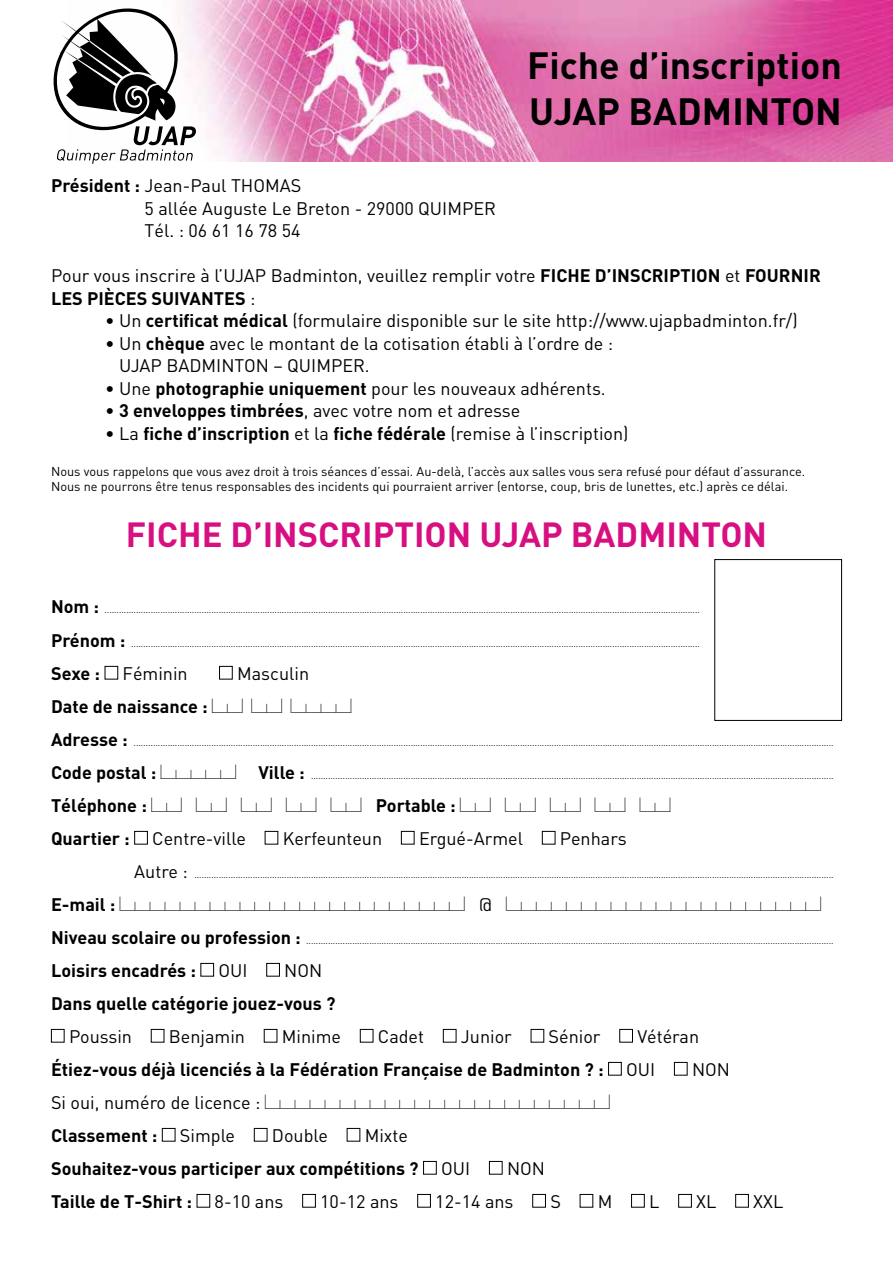
<style>
.page{position:relative;width:893px;height:1263px;background:#fff}
.page>*{position:absolute;margin:0;border:0;box-sizing:border-box;transform-origin:0 0}
.t1{font:700 37.5px/46px "DIN";color:#000}
.t2{font:700 34.5px "DIN";color:#d80f81}
.t3{font:18px/22.5px "DIN";color:#000}
.t4{font:18px "Peignes ITC Peignes";color:#000}
.t5{font:700 18px/33px "DIN";color:#000}
.t6{font:12.75px/15px "DIN";color:#000}
.t7{font:9px "DIN";color:#000}
.s1{font-weight:700}
.s2{font-weight:400}
.s3{font-weight:700;font-size:18px}
.s4{font-family:"DIN";font-weight:700}
.s5{font-family:"Peignes ITC Peignes";font-size:18px}
.s6{font-size:18px}
.s7{font-family:"DIN"}
</style>
<div class="page">
<div style="left:105px;top:666px;width:13px;height:13px;border:1px solid #000"></div>
<div style="left:219px;top:666px;width:14px;height:13px;border:1px solid #000"></div>
<div style="left:134px;top:831px;width:14px;height:13px;border:1px solid #000"></div>
<div style="left:265px;top:831px;width:13px;height:13px;border:1px solid #000"></div>
<div style="left:401px;top:831px;width:13px;height:13px;border:1px solid #000"></div>
<div style="left:542px;top:831px;width:13px;height:13px;border:1px solid #000"></div>
<div style="left:200px;top:963px;width:14px;height:13px;border:1px solid #000"></div>
<div style="left:266px;top:963px;width:14px;height:13px;border:1px solid #000"></div>
<div style="left:51px;top:1029px;width:14px;height:13px;border:1px solid #000"></div>
<div style="left:151px;top:1029px;width:13px;height:13px;border:1px solid #000"></div>
<div style="left:264px;top:1029px;width:13px;height:13px;border:1px solid #000"></div>
<div style="left:360px;top:1029px;width:13px;height:13px;border:1px solid #000"></div>
<div style="left:443px;top:1029px;width:13px;height:13px;border:1px solid #000"></div>
<div style="left:531px;top:1029px;width:13px;height:13px;border:1px solid #000"></div>
<div style="left:619px;top:1029px;width:14px;height:13px;border:1px solid #000"></div>
<div style="left:608px;top:1062px;width:14px;height:13px;border:1px solid #000"></div>
<div style="left:674px;top:1062px;width:13px;height:13px;border:1px solid #000"></div>
<div style="left:162px;top:1128px;width:13px;height:13px;border:1px solid #000"></div>
<div style="left:254px;top:1128px;width:13px;height:13px;border:1px solid #000"></div>
<div style="left:347px;top:1128px;width:13px;height:13px;border:1px solid #000"></div>
<div style="left:423px;top:1161px;width:14px;height:13px;border:1px solid #000"></div>
<div style="left:489px;top:1161px;width:14px;height:13px;border:1px solid #000"></div>
<div style="left:197px;top:1194px;width:13px;height:13px;border:1px solid #000"></div>
<div style="left:302px;top:1194px;width:14px;height:13px;border:1px solid #000"></div>
<div style="left:417px;top:1194px;width:14px;height:13px;border:1px solid #000"></div>
<div style="left:532px;top:1194px;width:14px;height:13px;border:1px solid #000"></div>
<div style="left:580px;top:1194px;width:13px;height:13px;border:1px solid #000"></div>
<div style="left:631px;top:1194px;width:14px;height:13px;border:1px solid #000"></div>
<div style="left:678px;top:1194px;width:14px;height:13px;border:1px solid #000"></div>
<div style="left:735px;top:1194px;width:14px;height:13px;border:1px solid #000"></div>
<div style="left:714px;top:559px;width:128px;height:162px;border:1px solid #000"></div>
<img style="left:120px;top:0;width:773px;height:161px">
<svg style="left:53px;top:9px;width:143px;height:155px"></svg>
<h1 class="t1" style="left:527px;top:41px;width:316px">Fiche d’inscription<br>UJAP BADMINTON</h1>
<h3 class="t3" style="left:145px;top:174px;width:353px;text-indent:-94px"><span class="s1">Président :</span> Jean-Paul THOMAS<br>5 allée Auguste Le Breton - 29000 QUIMPER<br>Tél. : 06 61 16 78 54</h3>
<h3 class="t3" style="left:51px;top:264px;width:771px">Pour vous inscrire à l’UJAP Badminton, veuillez remplir votre <span class="s1">FICHE D’INSCRIPTION</span> et <span class="s1">FOURNIR<br>LES PIÈCES SUIVANTES</span> :</h3>
<h3 class="t3" style="left:105px;top:309px;width:694px">• Un <span class="s1">certificat médical</span> (formulaire disponible sur le site http://www.ujapbadminton.fr/)</h3>
<h3 class="t3" style="left:119px;top:331px;width:496px;text-indent:-14px">• Un <span class="s1">chèque</span> avec le montant de la cotisation établi à l’ordre de :<br>UJAP BADMINTON – QUIMPER.</h3>
<h3 class="t3" style="left:105px;top:376px;width:502px">• Une <span class="s1">photographie uniquement</span> pour les nouveaux adhérents.</h3>
<h3 class="t3" style="left:105px;top:399px;width:417px">• <span class="s1">3 enveloppes timbrées</span>, avec votre nom et adresse</h3>
<h3 class="t5" style="left:105px;top:416px;width:525px"><span class="s2">• La</span> fiche d’inscription <span class="s2">et la</span> fiche fédérale <span class="s2">(remise à l’inscription)</span></h3>
<p class="t6" style="left:51px;top:464px;width:756px">Nous vous rappelons que vous avez droit à trois séances d’essai. Au-delà, l’accès aux salles vous sera refusé pour défaut d’assurance.<br>Nous ne pourrons être tenus responsables des incidents qui pourraient arriver (entorse, coup, bris de lunettes, etc.) après ce délai.</p>
<h2 class="t2" style="left:126px;top:512px;width:643px">FICHE D’INSCRIPTION UJAP BADMINTON</h2>
<p class="t7" style="left:51px;top:605px;width:650px"><span class="s3">Nom :</span> .....................................................................................................................................................................................................................................................</p>
<p class="t7" style="left:51px;top:638px;width:650px"><span class="s3">Prénom :</span> ..........................................................................................................................................................................................................................................</p>
<h3 class="t3" style="left:51px;top:661px;width:138px"><span class="s1">Sexe :</span> Féminin</h3>
<h3 class="t3" style="left:237px;top:661px;width:74px">Masculin</h3>
<h3 class="t4" style="left:51px;top:696px;width:302px"><span class="s4">Date de naissance :</span> 12321 12321 123232321</h3>
<p class="t7" style="left:51px;top:737px;width:784px"><span class="s3">Adresse :</span> ................................................................................................................................................................................................................................................................................................</p>
<p class="t7" style="left:51px;top:770px;width:784px"><span class="s3">Code postal :</span> <span class="s5">12323232321</span> <span class="s3">Ville :</span> .......................................................................................................................................................................................................................</p>
<h3 class="t4" style="left:51px;top:795px;width:621px"><span class="s4">Téléphone :</span> 12321 12321 12321 12321 12321 <span class="s4">Portable :</span> 12321 12321 12321 12321 12321</h3>
<h3 class="t3" style="left:51px;top:826px;width:196px"><span class="s1">Quartier :</span> Centre-ville</h3>
<h3 class="t3" style="left:283px;top:826px;width:101px">Kerfeunteun</h3>
<h3 class="t3" style="left:419px;top:826px;width:106px">Ergué-Armel</h3>
<h3 class="t3" style="left:560px;top:826px;width:68px">Penhars</h3>
<p class="t7" style="left:134px;top:869px;width:701px"><span class="s6">Autre :</span> .......................................................................................................................................................................................................................................................................</p>
<h3 class="t4" style="left:51px;top:894px;width:771px"><span class="s4">E-mail :</span> 12323232323232323232323232323232323232323232321 <span class="s7">@</span> 1232323232323232323232323232323232323232321</h3>
<p class="t7" style="left:51px;top:935px;width:784px"><span class="s3">Niveau scolaire ou profession :</span> .........................................................................................................................................................................................................................</p>
<h3 class="t5" style="left:51px;top:953px;width:198px">Loisirs encadrés : <span class="s2">OUI</span></h3>
<h3 class="t3" style="left:284px;top:958px;width:40px">NON</h3>
<h3 class="t5" style="left:51px;top:986px;width:286px">Dans quelle catégorie jouez-vous ?</h3>
<h3 class="t3" style="left:69px;top:1024px;width:65px">Poussin</h3>
<h3 class="t3" style="left:169px;top:1024px;width:78px">Benjamin</h3>
<h3 class="t3" style="left:282px;top:1024px;width:61px">Minime</h3>
<h3 class="t3" style="left:378px;top:1024px;width:48px">Cadet</h3>
<h3 class="t3" style="left:461px;top:1024px;width:52px">Junior</h3>
<h3 class="t3" style="left:549px;top:1024px;width:53px">Sénior</h3>
<h3 class="t5" style="left:51px;top:1019px;width:650px;text-indent:586px"><span class="s2">Vétéran<br></span>Étiez-vous déjà licenciés à la Fédération Française de Badminton ? : <span class="s2">OUI</span></h3>
<h3 class="t3" style="left:692px;top:1057px;width:40px">NON</h3>
<h3 class="t4" style="left:51px;top:1092px;width:560px"><span class="s7">Si oui, numéro de licence :</span> 12323232323232323232323232323232323232323232321</h3>
<h3 class="t5" style="left:51px;top:1118px;width:186px">Classement : <span class="s2">Simple</span></h3>
<h3 class="t3" style="left:272px;top:1123px;width:58px">Double</h3>
<h3 class="t5" style="left:51px;top:1118px;width:421px;text-indent:314px"><span class="s2">Mixte<br></span>Souhaitez-vous participer aux compétitions ? <span class="s2">OUI</span></h3>
<h3 class="t3" style="left:507px;top:1156px;width:40px">NON</h3>
<h3 class="t5" style="left:51px;top:1184px;width:234px">Taille de T-Shirt : <span class="s2">8-10 ans</span></h3>
<h3 class="t3" style="left:320px;top:1189px;width:80px">10-12 ans</h3>
<h3 class="t3" style="left:435px;top:1189px;width:80px">12-14 ans</h3>
<h3 class="t3" style="left:550px;top:1189px;width:12px">S</h3>
<h3 class="t3" style="left:598px;top:1189px;width:16px">M</h3>
<h3 class="t3" style="left:649px;top:1189px;width:12px">L</h3>
<h3 class="t3" style="left:696px;top:1189px;width:22px">XL</h3>
<h3 class="t3" style="left:753px;top:1189px;width:32px">XXL</h3>
</div>
